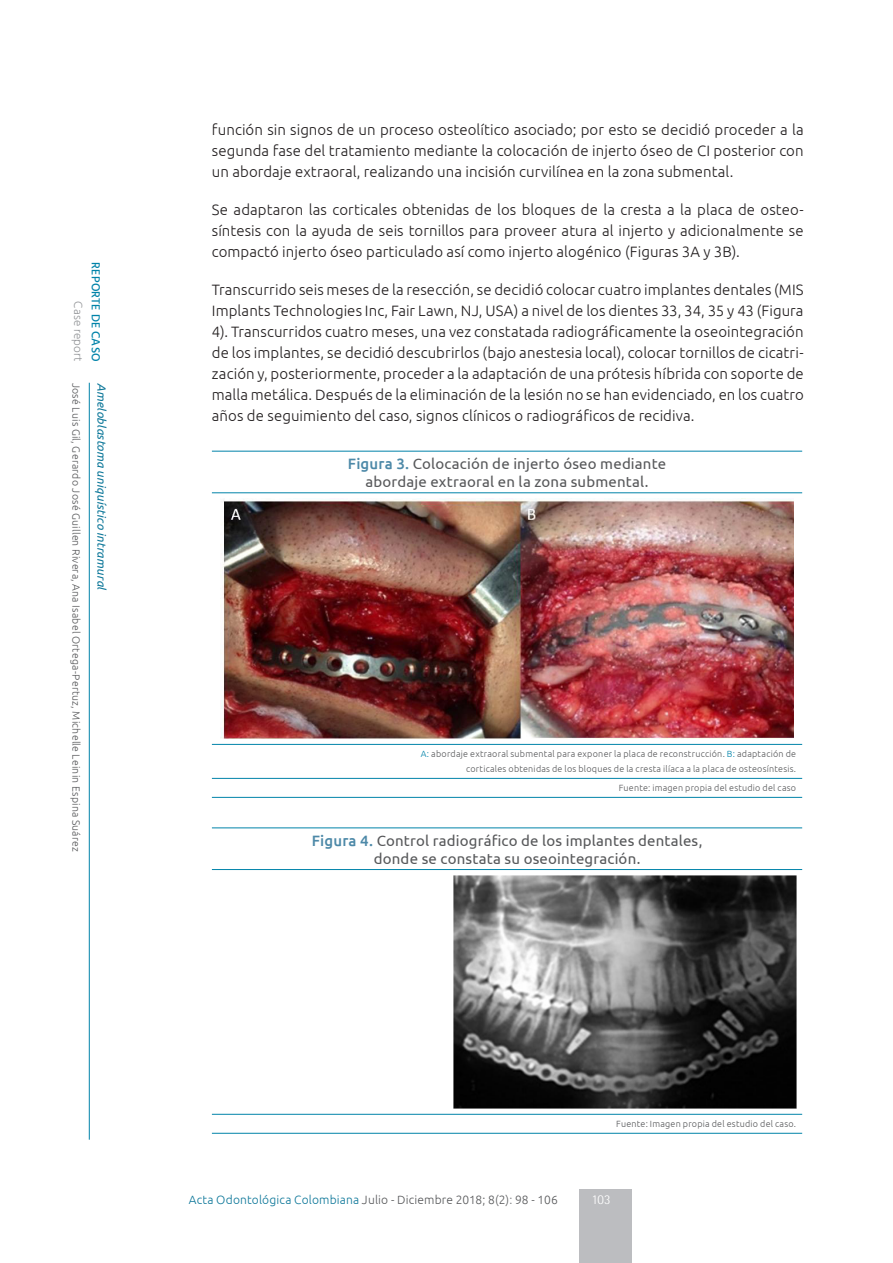
<style>
.page{position:relative;width:893px;height:1263px;background:#fff}
.page>*{position:absolute;margin:0;border:0;box-sizing:border-box;transform-origin:0 0}
.txt-base{font:300 15px/21px "Ubuntu";letter-spacing:.005em;color:#231f20;text-align:justify}
.tab-título{font:15px/18px "Ubuntu";letter-spacing:.01em;color:#57585a;text-align:center}
.t1{font:300 13.5px "Rotis Semi Sans Std";color:#fff}
.t2{font:300 12px "Ubuntu";letter-spacing:.015em;color:#57585a}
.t3{font:italic 12px "Ubuntu";letter-spacing:.005em;color:#0d7799}
.t4{font:500 12px "Hind";letter-spacing:.015em;color:#0083a9}
.t5{font:300 12px "Hind";letter-spacing:.015em;color:#939598}
.t6{font:300 10.5px "Ubuntu";letter-spacing:.02em;color:#57585a}
.tab-piedetabla{font:300 9px/15px "Ubuntu";letter-spacing:.025em;color:#57585a;text-align:right}
.s1{font-weight:500;color:#4d89a8}
.s2{color:#0083a9}
.s3{color:#0d7799}
.s4{color:#787a7d}
</style>
<div class="page">
<hr style="left:89px;top:383px;width:1px;height:757px;background:#0083a9">
<div style="left:580px;top:1189px;width:52px;height:74px;background:#bcbdc0"></div>
<hr style="left:212px;top:451px;width:590px;height:1px;background:#0083a9">
<hr style="left:212px;top:492px;width:590px;height:1px;background:#0083a9">
<hr style="left:212px;top:744px;width:590px;height:1px;background:#0083a9">
<hr style="left:212px;top:778px;width:590px;height:1px;background:#0083a9">
<hr style="left:212px;top:797px;width:590px;height:1px;background:#0083a9">
<img style="left:220px;top:499px;width:574px;height:239px">
<hr style="left:212px;top:827px;width:590px;height:1px;background:#0083a9">
<hr style="left:212px;top:869px;width:590px;height:1px;background:#0083a9">
<hr style="left:212px;top:1114px;width:590px;height:1px;background:#0083a9">
<hr style="left:212px;top:1133px;width:590px;height:1px;background:#0083a9">
<img style="left:453px;top:875px;width:343px;height:233px">
<p class="t5" style="left:86px;top:301px;width:62px;rotate:90deg">Case report</p>
<p class="t4" style="left:104px;top:262px;width:101px;rotate:90deg">REPORTE DE CASO</p>
<p class="t6" style="left:83px;top:383px;width:470px;rotate:90deg">José Luis Gil, Gerardo José Guillen Rivera, Ana Isabel Ortega-Pertuz, Michelle Leinin Espina Suárez</p>
<p class="t3" style="left:109px;top:383px;width:209px;rotate:90deg">Ameloblastoma uniquístico intramural</p>
<p class="txt-base" style="left:212px;top:119px;width:593px">función sin signos de un proceso osteolítico asociado; por esto se decidió proceder a la segunda fase del tratamiento mediante la colocación de injerto óseo de CI posterior con un abordaje extraoral, realizando una incisión curvilínea en la zona submental.</p>
<p class="txt-base" style="left:212px;top:199px;width:593px">Se adaptaron las corticales obtenidas de los bloques de la cresta a la placa de osteo&shy;síntesis con la ayuda de seis tornillos para proveer atura al injerto y adicionalmente se compactó injerto óseo particulado así como injerto alogénico (Figuras 3A y 3B).</p>
<p class="txt-base" style="left:212px;top:279px;width:593px">Transcurrido seis meses de la resección, se decidió colocar cuatro implantes dentales (MIS Implants Technologies Inc, Fair Lawn, NJ, USA) a nivel de los dientes 33, 34, 35 y 43 (Figura 4). Transcurridos cuatro meses, una vez constatada radiográficamente la oseointegración de los implantes, se decidió descubrirlos (bajo anestesia local), colocar tornillos de cicatri&shy;zación y, posteriormente, proceder a la adaptación de una prótesis híbrida con soporte de malla metálica. Después de la eliminación de la lesión no se han evidenciado, en los cuatro años de seguimiento del caso, signos clínicos o radiográficos de recidiva.</p>
<p class="tab-título" style="left:348px;top:454px;width:320px"><span class="s1">Figura 3.</span> Colocación de injerto óseo mediante abordaje extraoral en la zona submental.</p>
<p class="tab-piedetabla" style="left:421px;top:746px;width:377px"><span class="s2">A:</span> abordaje extraoral submental para exponer la placa de reconstrucción. <span class="s2">B:</span> adaptación de corticales obtenidas de los bloques de la cresta ilíaca a la placa de osteosíntesis.</p>
<p class="tab-piedetabla" style="left:619px;top:780px;width:179px">Fuente: imagen propia del estudio del caso</p>
<p class="tab-título" style="left:312px;top:831px;width:392px"><span class="s1">Figura 4.</span> Control radiográfico de los implantes dentales, donde se constata su oseointegración.</p>
<p class="tab-piedetabla" style="left:616px;top:1116px;width:181px">Fuente: Imagen propia del estudio del caso.</p>
<p class="t2" style="left:189px;top:1192px;width:370px"><span class="s3">Acta Odontológica Colombiana</span> Julio - Diciembre 2018; 8(2)<span class="s4">:</span> 98 - 106</p>
<p class="t1" style="left:591px;top:1192px;width:21px">103</p>
</div>
